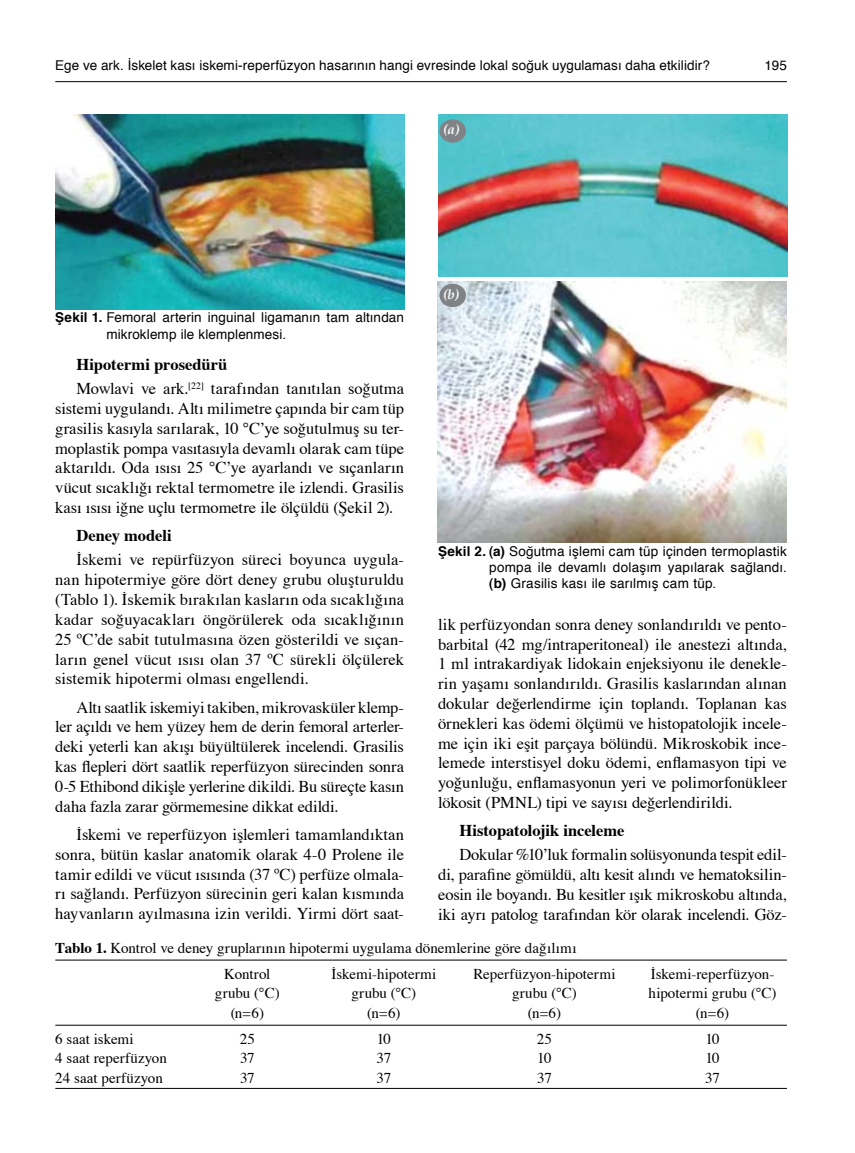
<style>
.page{position:relative;width:855px;height:1153px;background:#fff}
.page>*{position:absolute;margin:0;border:0;box-sizing:border-box;transform-origin:0 0}
.t1{font:16.5px/19.8px "Times";letter-spacing:-.005em;color:#000;text-align:justify}
.t2{font:700 16.5px "Times";letter-spacing:-.005em;color:#000}
.t3{font:15px/25.8px "Times";color:#000}
.t4{font:13.5px/16.2px "Helvetica";letter-spacing:.01em;color:#000}
.t5{font:italic 700 13.5px "Palatino";color:#fff}
.s1{font-weight:700}
</style>
<div class="page">
<hr style="left:55px;top:81px;width:732px;height:1px;background:#000">
<img style="left:438px;top:115px;width:349px;height:161px">
<img style="left:438px;top:281px;width:349px;height:261px">
<div style="left:439px;top:119px;width:27px;height:24px;background:#808285;border-radius:50%"></div>
<div style="left:439px;top:284px;width:27px;height:23px;background:#808285;border-radius:50%"></div>
<img style="left:55px;top:115px;width:349px;height:195px">
<hr style="left:55px;top:959px;width:732px;height:1px;background:#000">
<hr style="left:55px;top:1024px;width:732px;height:1px;background:#000">
<hr style="left:55px;top:1087px;width:732px;height:1px;background:#000">
<p class="t4" style="left:55px;top:56px;width:656px">Ege ve ark. İskelet kası iskemi-reperfüzyon hasarının hangi evresinde lokal soğuk uygulaması daha etkilidir?</p>
<p class="t4" style="left:764px;top:57px;width:24px">195</p>
<p class="t5" style="left:443px;top:122px;width:18px">(a)</p>
<p class="t4" style="left:106px;top:309px;width:299px;text-indent:-51px"><span class="s1">Şekil 1.</span> Femoral arterin inguinal ligamanın tam altından mikroklemp ile klemplenmesi.</p>
<p class="t1" style="left:77px;top:351px;width:329px;line-height:24px"><span class="s1">Hipotermi prosedürü<br></span>Mowlavi ve ark.<sup>[22]</sup> tarafından tanıtılan soğutma</p>
<p class="t1" style="left:55px;top:397px;width:350px">sistemi uygulandı. Altı milimetre çapında bir cam tüp grasilis kasıyla sarılarak, 10 °C’ye soğutulmuş su ter&shy;moplastik pompa vasıtasıyla devamlı olarak cam tüpe aktarıldı. Oda ısısı 25 °C’ye ayarlandı ve sıçanların vücut sıcaklığı rektal termometre ile izlendi. Grasilis kası ısısı iğne uçlu termometre ile ölçüldü (Şekil 2).</p>
<p class="t2" style="left:77px;top:520px;width:97px">Deney modeli</p>
<p class="t1" style="left:55px;top:548px;width:350px;text-indent:21px">İskemi ve repürfüzyon süreci boyunca uygula&shy;nan hipotermiye göre dört deney grubu oluşturuldu (Tablo 1). İskemik bırakılan kasların oda sıcaklığına kadar soğuyacakları öngörülerek oda sıcaklığının 25 ºC’de sabit tutulmasına özen gösterildi ve sıçan&shy;ların genel vücut ısısı olan 37 ºC sürekli ölçülerek sistemik hipotermi olması engellendi.</p>
<p class="t1" style="left:55px;top:695px;width:350px;text-indent:21px">Altı saatlik iskemiyi takiben, mikrovasküler klemp&shy;ler açıldı ve hem yüzey hem de derin femoral arterler&shy;deki yeterli kan akışı büyültülerek incelendi. Grasilis kas flepleri dört saatlik reperfüzyon sürecinden sonra 0-5 Ethibond dikişle yerlerine dikildi. Bu süreçte kasın daha fazla zarar görmemesine dikkat edildi.</p>
<p class="t1" style="left:55px;top:823px;width:350px;text-indent:21px">İskemi ve reperfüzyon işlemleri tamamlandıktan sonra, bütün kaslar anatomik olarak 4-0 Prolene ile tamir edildi ve vücut ısısında (37 ºC) perfüze olmala&shy;rı sağlandı. Perfüzyon sürecinin geri kalan kısmında hayvanların ayılmasına izin verildi. Yirmi dört saat-</p>
<p class="t5" style="left:443px;top:286px;width:17px">(b)</p>
<p class="t4" style="left:489px;top:542px;width:299px;text-align:justify;text-indent:-51px"><span class="s1">Şekil 2. (a)</span> Soğutma işlemi cam tüp içinden termoplastik pompa ile devamlı dolaşım yapılarak sağlandı. <span class="s1">(b)</span> Grasilis kası ile sarılmış cam tüp.</p>
<p class="t1" style="left:438px;top:612px;width:350px">lik perfüzyondan sonra deney sonlandırıldı ve pento&shy;barbital (42 mg/intraperitoneal) ile anestezi altında, 1 ml intrakardiyak lidokain enjeksiyonu ile denekle&shy;rin yaşamı sonlandırıldı. Grasilis kaslarından alınan dokular değerlendirme için toplandı. Toplanan kas örnekleri kas ödemi ölçümü ve histopatolojik incele&shy;me için iki eşit parçaya bölündü. Mikroskobik ince&shy;lemede interstisyel doku ödemi, enflamasyon tipi ve yoğunluğu, enflamasyonun yeri ve polimorfonükleer lökosit (PMNL) tipi ve sayısı değerlendirildi.</p>
<p class="t2" style="left:459px;top:814px;width:166px">Histopatolojik inceleme</p>
<p class="t1" style="left:438px;top:843px;width:350px;text-indent:21px">Dokular %10’luk formalin solüsyonunda tespit edil&shy;di, parafine gömüldü, altı kesit alındı ve hematoksilin&shy;eosin ile boyandı. Bu kesitler ışık mikroskobu altında, iki ayrı patolog tarafından kör olarak incelendi. Göz-</p>
<p class="t3" style="left:224px;top:933px;width:354px;text-indent:-169px"><span class="s1">Tablo 1.</span> Kontrol ve deney gruplarının hipotermi uygulama dönemlerine göre dağılımı<br>Kontrol</p>
<p class="t3" style="left:331px;top:959px;width:107px">İskemi-hipotermi</p>
<p class="t3" style="left:473px;top:959px;width:144px">Reperfüzyon-hipotermi</p>
<p class="t3" style="left:650px;top:959px;width:125px">İskemi-reperfüzyon-</p>
<p class="t3" style="left:215px;top:978px;width:66px">grubu (°C)</p>
<p class="t3" style="left:351px;top:978px;width:66px">grubu (°C)</p>
<p class="t3" style="left:512px;top:978px;width:66px">grubu (°C)</p>
<p class="t3" style="left:648px;top:978px;width:129px">hipotermi grubu (°C)</p>
<p class="t3" style="left:231px;top:998px;width:35px">(n=6)</p>
<p class="t3" style="left:367px;top:998px;width:35px">(n=6)</p>
<p class="t3" style="left:528px;top:998px;width:35px">(n=6)</p>
<p class="t3" style="left:696px;top:998px;width:35px">(n=6)</p>
<p class="t3" style="left:55px;top:1024px;width:80px">6 saat iskemi</p>
<p class="t3" style="left:240px;top:1024px;width:16px">25</p>
<p class="t3" style="left:377px;top:1024px;width:16px">10</p>
<p class="t3" style="left:537px;top:1024px;width:16px">25</p>
<p class="t3" style="left:705px;top:1024px;width:16px">10</p>
<p class="t3" style="left:55px;top:1043px;width:113px">4 saat reperfüzyon</p>
<p class="t3" style="left:240px;top:1043px;width:16px">37</p>
<p class="t3" style="left:376px;top:1043px;width:16px">37</p>
<p class="t3" style="left:537px;top:1043px;width:16px">10</p>
<p class="t3" style="left:705px;top:1043px;width:16px">10</p>
<p class="t3" style="left:55px;top:1063px;width:109px">24 saat perfüzyon</p>
<p class="t3" style="left:240px;top:1063px;width:16px">37</p>
<p class="t3" style="left:376px;top:1063px;width:16px">37</p>
<p class="t3" style="left:537px;top:1063px;width:16px">37</p>
<p class="t3" style="left:705px;top:1063px;width:16px">37</p>
</div>
